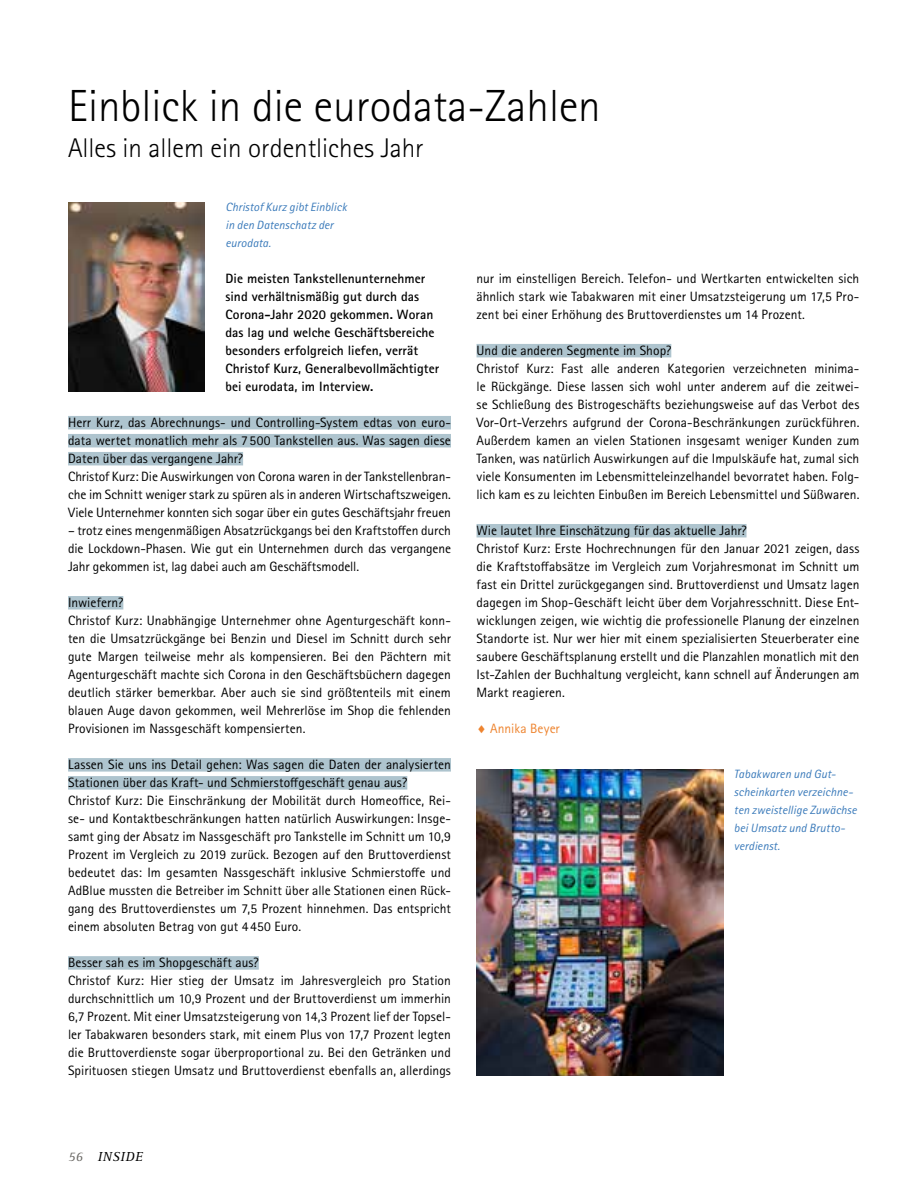
<style>
.page{position:relative;width:919px;height:1191px;background:#fff}
.page>*{position:absolute;margin:0;border:0;box-sizing:border-box;transform-origin:0 0}
.t1{font:300 45px "Rotis Sans Serif Pro";color:#000}
.t2{font:300 27px "Rotis Sans Serif Pro";color:#000}
.t3{font:13.5px/18px "Rotis Sans Serif Pro";color:#000}
.t4{font:700 13.5px/18px "Rotis Sans Serif Pro";color:#000}
.t5{font:13.5px "Rotis Sans Serif Pro";letter-spacing:.01em;color:#ee842f}
.t6{font:italic 13.5px "Rotis Serif Pro";letter-spacing:.05em;color:#000}
.t7{font:italic 12px/18px "Rotis Sans Serif Pro";letter-spacing:.005em;color:#3a7aba}
.s1{color:#6a6864}
</style>
<div class="page">
<img style="left:68px;top:202px;width:136px;height:189px">
<img style="left:476px;top:769px;width:247px;height:306px">
<div style="left:68px;top:416px;width:383px;height:13px;background:#aec4ce"></div>
<div style="left:68px;top:434px;width:383px;height:13px;background:#aec4ce"></div>
<div style="left:68px;top:452px;width:175px;height:13px;background:#aec4ce"></div>
<div style="left:68px;top:596px;width:55px;height:13px;background:#aec4ce"></div>
<div style="left:68px;top:758px;width:383px;height:13px;background:#aec4ce"></div>
<div style="left:68px;top:776px;width:339px;height:13px;background:#aec4ce"></div>
<div style="left:68px;top:956px;width:191px;height:13px;background:#aec4ce"></div>
<div style="left:476px;top:344px;width:195px;height:13px;background:#aec4ce"></div>
<div style="left:476px;top:524px;width:270px;height:13px;background:#aec4ce"></div>
<h1 class="t1" style="left:68px;top:80px;width:534px">Einblick in die eurodata-Zahlen</h1>
<h2 class="t2" style="left:68px;top:132px;width:357px">Alles in allem ein ordentliches Jahr</h2>
<p class="t7" style="left:225px;top:198px;width:123px">Christof Kurz gibt Einblick in den Datenschatz der eurodata.</p>
<p class="t4" style="left:225px;top:269px;width:215px">Die meisten Tankstellenunternehmer sind verhältnismäßig gut durch das Corona-Jahr 2020 gekommen. Woran das lag und welche Geschäftsbereiche besonders erfolgreich liefen, verrät Christof Kurz, Generalbevollmächtigter bei eurodata, im Interview.</p>
<p class="t3" style="left:68px;top:414px;width:384px">Herr Kurz, das Abrechnungs- und Controlling-System edtas von euro&shy;data wertet monatlich mehr als 7 500 Tankstellen aus. Was sagen diese Daten über das vergangene Jahr?<br>Christof Kurz: Die Auswirkungen von Corona waren in der Tankstellenbran&shy;che im Schnitt weniger stark zu spüren als in anderen Wirtschaftszweigen.<br>Viele Unternehmer konnten sich sogar über ein gutes Geschäftsjahr freuen</p>
<p class="t3" style="left:68px;top:522px;width:384px;text-align:justify">– trotz eines mengenmäßigen Absatzrückgangs bei den Kraftstoffen durch die Lockdown-Phasen. Wie gut ein Unternehmen durch das vergangene Jahr gekommen ist, lag dabei auch am Geschäftsmodell.</p>
<p class="t3" style="left:68px;top:594px;width:384px">Inwiefern?<br>Christof Kurz: Unabhängige Unternehmer ohne Agenturgeschäft konn&shy;ten die Umsatzrückgänge bei Benzin und Diesel im Schnitt durch sehr gute Margen teilweise mehr als kompensieren. Bei den Pächtern mit Agenturgeschäft machte sich Corona in den Geschäftsbüchern dagegen deutlich stärker bemerkbar. Aber auch sie sind größtenteils mit einem blauen Auge davon gekommen, weil Mehrerlöse im Shop die fehlenden Provisionen im Nassgeschäft kompensierten.</p>
<p class="t3" style="left:68px;top:756px;width:384px">Lassen Sie uns ins Detail gehen: Was sagen die Daten der analysierten Stationen über das Kraft- und Schmierstoffgeschäft genau aus?<br>Christof Kurz: Die Einschränkung der Mobilität durch Homeoffice, Rei&shy;se- und Kontaktbeschränkungen hatten natürlich Auswirkungen: Insge&shy;samt ging der Absatz im Nassgeschäft pro Tankstelle im Schnitt um 10,9<br>Prozent im Vergleich zu 2019 zurück. Bezogen auf den Bruttoverdienst bedeutet das: Im gesamten Nassgeschäft inklusive Schmierstoffe und AdBlue mussten die Betreiber im Schnitt über alle Stationen einen Rück&shy;gang des Bruttoverdienstes um 7,5 Prozent hinnehmen. Das entspricht einem absoluten Betrag von gut 4 450 Euro.</p>
<p class="t3" style="left:68px;top:953px;width:384px">Besser sah es im Shopgeschäft aus?<br>Christof Kurz: Hier stieg der Umsatz im Jahresvergleich pro Station durchschnittlich um 10,9 Prozent und der Bruttoverdienst um immerhin 6,7 Prozent. Mit einer Umsatzsteigerung von 14,3 Prozent lief der Topsel&shy;ler Tabakwaren besonders stark, mit einem Plus von 17,7 Prozent legten die Bruttoverdienste sogar überproportional zu. Bei den Getränken und Spirituosen stiegen Umsatz und Bruttoverdienst ebenfalls an, allerdings</p>
<p class="t3" style="left:476px;top:270px;width:384px;text-align:justify">nur im einstelligen Bereich. Telefon- und Wertkarten entwickelten sich ähnlich stark wie Tabakwaren mit einer Umsatzsteigerung um 17,5 Pro&shy;zent bei einer Erhöhung des Bruttoverdienstes um 14 Prozent.</p>
<p class="t3" style="left:476px;top:342px;width:384px">Und die anderen Segmente im Shop?<br>Christof Kurz: Fast alle anderen Kategorien verzeichneten minima&shy;le Rückgänge. Diese lassen sich wohl unter anderem auf die zeitwei&shy;se Schließung des Bistrogeschäfts beziehungsweise auf das Verbot des Vor-Ort-Verzehrs aufgrund der Corona-Beschränkungen zurückführen.<br>Außerdem kamen an vielen Stationen insgesamt weniger Kunden zum Tanken, was natürlich Auswirkungen auf die Impulskäufe hat, zumal sich viele Konsumenten im Lebensmitteleinzelhandel bevorratet haben. Folg&shy;lich kam es zu leichten Einbußen im Bereich Lebensmittel und Süßwaren.</p>
<p class="t3" style="left:476px;top:522px;width:384px">Wie lautet Ihre Einschätzung für das aktuelle Jahr?<br>Christof Kurz: Erste Hochrechnungen für den Januar 2021 zeigen, dass die Kraftstoffabsätze im Vergleich zum Vorjahresmonat im Schnitt um fast ein Drittel zurückgegangen sind. Bruttoverdienst und Umsatz lagen dagegen im Shop-Geschäft leicht über dem Vorjahresschnitt. Diese Ent&shy;wicklungen zeigen, wie wichtig die professionelle Planung der einzelnen Standorte ist. Nur wer hier mit einem spezialisierten Steuerberater eine saubere Geschäftsplanung erstellt und die Planzahlen monatlich mit den Ist-Zahlen der Buchhaltung vergleicht, kann schnell auf Änderungen am Markt reagieren.</p>
<p class="t5" style="left:476px;top:720px;width:85px">♦ Annika Beyer</p>
<p class="t7" style="left:733px;top:765px;width:124px">Tabakwaren und Gut&shy;scheinkarten verzeichne&shy;ten zweistellige Zuwächse bei Umsatz und Brutto&shy;verdienst.</p>
<p class="t6" style="left:68px;top:1148px;width:76px"><span class="s1">56</span> INSIDE</p>
</div>
